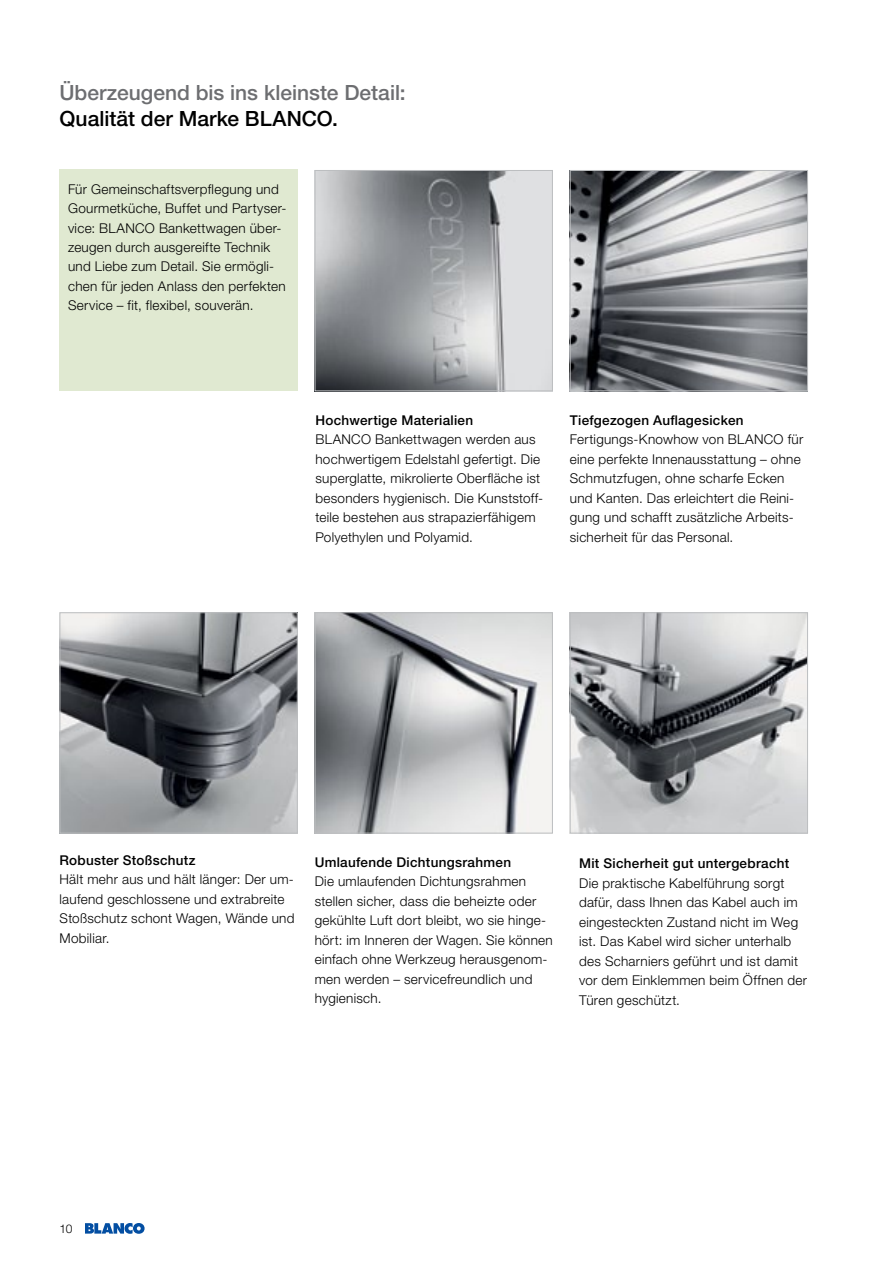
<style>
.page{position:relative;width:893px;height:1263px;background:#fff}
.page>*{position:absolute;margin:0;border:0;box-sizing:border-box;transform-origin:0 0}
.t1{font:500 21px "Helvetica Neue LT Pro";color:#6d6e71}
.t2{font:500 21px "Helvetica Neue LT Pro";color:#000}
.t3{font:300 13.5px/19.5px "Helvetica Neue LT Pro";letter-spacing:.02em;color:#000}
.t4{font:500 13.5px "Helvetica Neue LT Pro";letter-spacing:.02em;color:#000}
.t5{font:300 12px "Helvetica Neue LT Pro";color:#000}
</style>
<div class="page">
<hr style="left:892px;top:612px;width:1px;height:651px;background:#e0e9d1">
<img style="left:317px;top:172px;width:234px;height:217px">
<div style="left:315px;top:170px;width:238px;height:221px;border:1px solid #bcbec0"></div>
<img style="left:572px;top:172px;width:234px;height:217px">
<div style="left:570px;top:170px;width:238px;height:221px;border:1px solid #bcbec0"></div>
<img style="left:62px;top:614px;width:234px;height:217px">
<div style="left:60px;top:612px;width:238px;height:221px;border:1px solid #bcbec0"></div>
<img style="left:317px;top:614px;width:234px;height:217px">
<div style="left:315px;top:612px;width:238px;height:221px;border:1px solid #bcbec0"></div>
<img style="left:572px;top:614px;width:234px;height:217px">
<div style="left:570px;top:612px;width:238px;height:221px;border:1px solid #bcbec0"></div>
<div style="left:60px;top:169px;width:238px;height:221px;background:#e0e9d1"></div>
<svg style="left:85px;top:1223px;width:60px;height:11px"></svg>
<h1 class="t1" style="left:60px;top:80px;width:348px">Überzeugend bis ins kleinste Detail:</h1>
<h1 class="t2" style="left:60px;top:106px;width:280px">Qualität der Marke BLANCO.</h1>
<p class="t3" style="left:68px;top:179px;width:220px">Für Gemeinschaftsverpflegung und Gourmetküche, Buffet und Partyser&shy;vice: BLANCO Bankettwagen über&shy;zeugen durch ausgereifte Technik und Liebe zum Detail. Sie ermögli&shy;chen für jeden Anlass den perfekten Service – fit, flexibel, souverän.</p>
<p class="t4" style="left:315px;top:412px;width:159px">Hochwertige Materialien</p>
<p class="t3" style="left:315px;top:429px;width:229px">BLANCO Bankettwagen werden aus hochwertigem Edelstahl gefertigt. Die superglatte, mikrolierte Oberfläche ist besonders hygienisch. Die Kunststoff&shy;teile bestehen aus strapazierfähigem Polyethylen und Polyamid.</p>
<p class="t4" style="left:570px;top:412px;width:175px">Tiefgezogen Auflagesicken</p>
<p class="t3" style="left:570px;top:429px;width:235px">Fertigungs-Knowhow von BLANCO für eine perfekte Innenausstattung – ohne Schmutzfugen, ohne scharfe Ecken und Kanten. Das erleichtert die Reini&shy;gung und schafft zusätzliche Arbeits&shy;sicherheit für das Personal.</p>
<p class="t4" style="left:60px;top:852px;width:138px">Robuster Stoßschutz</p>
<p class="t3" style="left:60px;top:869px;width:236px">Hält mehr aus und hält länger: Der um&shy;laufend geschlossene und extrabreite<br>Stoßschutz schont Wagen, Wände und<br>Mobiliar.</p>
<p class="t4" style="left:315px;top:854px;width:198px">Umlaufende Dichtungsrahmen</p>
<p class="t3" style="left:315px;top:871px;width:240px">Die umlaufenden Dichtungsrahmen stellen sicher, dass die beheizte oder gekühlte Luft dort bleibt, wo sie hinge&shy;hört: im Inneren der Wagen. Sie können einfach ohne Werkzeug herausgenom&shy;men werden – servicefreundlich und hygienisch.</p>
<p class="t4" style="left:579px;top:855px;width:212px">Mit Sicherheit gut untergebracht</p>
<p class="t3" style="left:579px;top:873px;width:230px">Die praktische Kabelführung sorgt dafür, dass Ihnen das Kabel auch im eingesteckten Zustand nicht im Weg ist. Das Kabel wird sicher unterhalb des Scharniers geführt und ist damit vor dem Einklemmen beim Öffnen der<br>Türen geschützt.</p>
<p class="t5" style="left:60px;top:1222px;width:14px">10</p>
</div>
